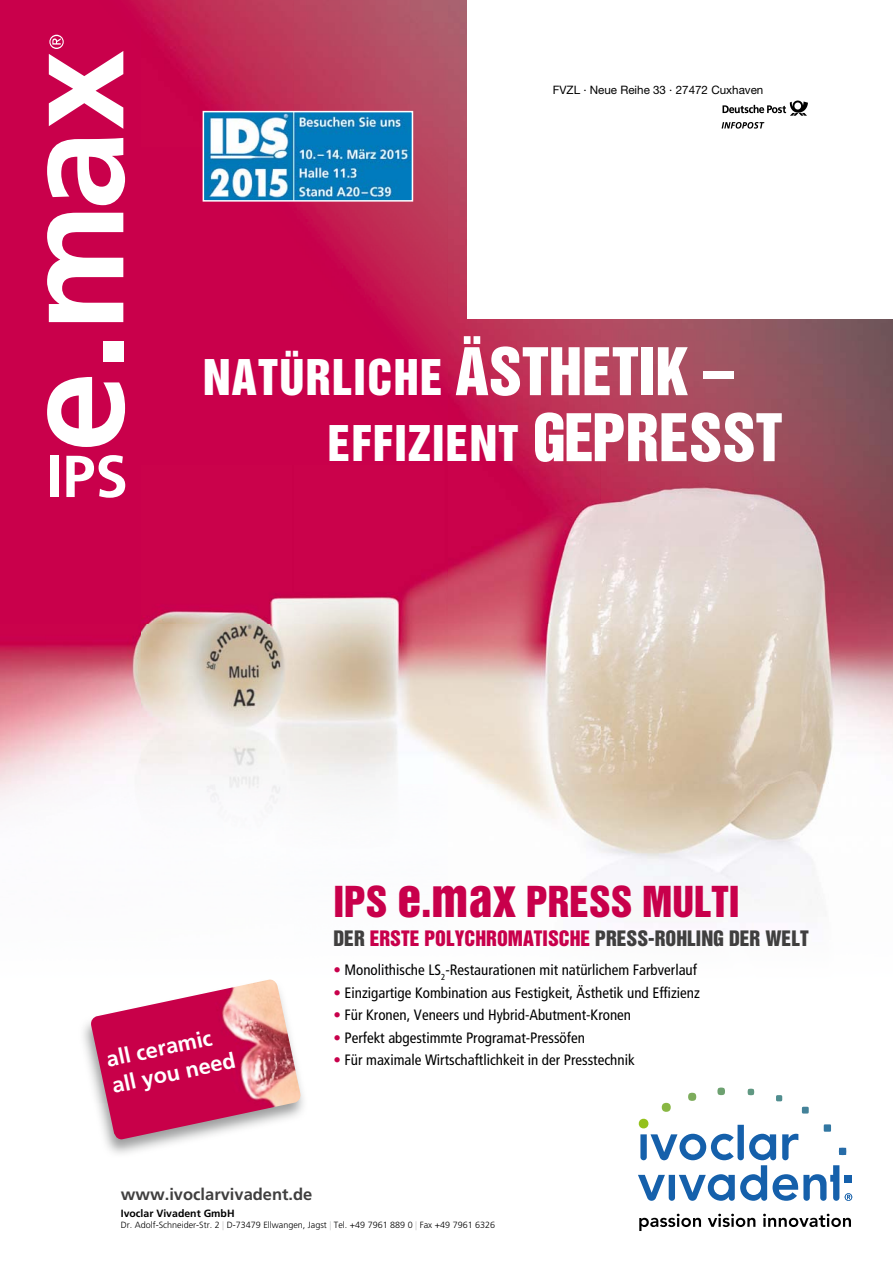
<style>
.page{position:relative;width:893px;height:1263px;background:#fff}
.page>*{position:absolute;margin:0;border:0;box-sizing:border-box;transform-origin:0 0}
.t1{font:45px/66px "Helvetica Inserat";letter-spacing:.03em;color:#fff}
.t2{font:39px "Helvetica Inserat";color:#c8004b}
.t3{font:700 21.75px/27px "Frutiger";color:#fff}
.t4{font:19.5px "Helvetica Inserat";color:#403f3f}
.t5{font:700 16.5px "Frutiger";color:#403f3f}
.t6{font:condensed 15px "Frutiger";color:#000}
.t7{font:11.7px "Helvetica Neue";color:#000}
.t8{font:700 10.5px "Frutiger";color:#000}
.t9{font:300 9px "Frutiger";color:#000}
.s1{font-size:60px}
.s2{font-size:48px}
.s3{color:#c8004b}
.s4{color:#c4c5c5}
</style>
<div class="page">
<img style="left:0;top:0;width:893px;height:905px">
<div style="left:50px;top:456px;width:8px;height:41px;background:#fff"></div>
<svg style="left:66px;top:455px;width:59px;height:43px"></svg>
<svg style="left:47px;top:377px;width:78px;height:70px"></svg>
<div style="left:103px;top:342px;width:20px;height:20px;background:#fff"></div>
<svg style="left:47px;top:213px;width:76px;height:109px"></svg>
<svg style="left:47px;top:138px;width:78px;height:67px"></svg>
<svg style="left:49px;top:35px;width:74px;height:94px"></svg>
<img style="left:83px;top:1022px;width:221px;height:132px">
<img style="left:90px;top:979px;width:211px;height:160px">
<div style="left:845px;top:1175px;width:7px;height:7px;background:#1560ab"></div>
<div style="left:839px;top:1148px;width:7px;height:7px;background:#276ca8"></div>
<svg style="left:638px;top:1087px;width:201px;height:114px"></svg>
<svg style="left:845px;top:1193px;width:7px;height:8px"></svg>
<svg style="left:639px;top:1214px;width:62px;height:17px"></svg>
<svg style="left:708px;top:1214px;width:47px;height:13px"></svg>
<svg style="left:763px;top:1214px;width:88px;height:13px"></svg>
<img style="left:206px;top:114px;width:204px;height:85px">
<div style="left:203px;top:111px;width:210px;height:91px;border:2px solid #fff"></div>
<div style="left:468px;top:0;width:425px;height:319px;background:#fff"></div>
<img style="left:721px;top:100px;width:87px;height:29px">
<p class="t7" style="left:553px;top:83px;width:212px">FVZL · Neue Reihe 33 · 27472 Cuxhaven</p>
<h1 class="t1" style="left:328px;top:345px;width:456px;text-indent:-125px">NATÜRLICHE <span class="s1">ÄSTHETIK –<br></span>EFFIZIENT <span class="s1">GEPRESST</span></h1>
<h3 class="t3" style="left:104px;top:1046px;width:127px;rotate:-12deg">all ceramic all you need</h3>
<h2 class="t2" style="left:333px;top:878px;width:408px">IPS <span class="s2">e</span>.<span class="s2">max</span> PRESS MULTI</h2>
<h3 class="t4" style="left:333px;top:926px;width:477px">DER <span class="s3">ERSTE POLYCHROMATISCHE</span> PRESS-ROHLING DER WELT</h3>
<p class="t6" style="left:333px;top:961px;width:365px"><span class="s3">•</span> Monolithische LS<sub>2</sub>-Restaurationen mit natürlichem Farbverlauf</p>
<p class="t6" style="left:333px;top:984px;width:368px"><span class="s3">•</span> Einzigartige Kombination aus Festigkeit, Ästhetik und Effizienz</p>
<p class="t6" style="left:333px;top:1006px;width:299px"><span class="s3">•</span> Für Kronen, Veneers und Hybrid-Abutment-Kronen</p>
<p class="t6" style="left:333px;top:1029px;width:253px"><span class="s3">•</span> Perfekt abgestimmte Programat-Pressöfen</p>
<p class="t6" style="left:333px;top:1051px;width:303px"><span class="s3">•</span> Für maximale Wirtschaftlichkeit in der Presstechnik</p>
<p class="t5" style="left:121px;top:1184px;width:193px">www.ivoclarvivadent.de</p>
<p class="t8" style="left:121px;top:1207px;width:115px">Ivoclar Vivadent GmbH</p>
<p class="t9" style="left:121px;top:1219px;width:376px">Dr. Adolf-Schneider-Str. 2 <span class="s4">|</span> D-73479 Ellwangen, Jagst <span class="s4">|</span> Tel. +49 7961 889 0 <span class="s4">|</span> Fax +49 7961 6326</p>
</div>
